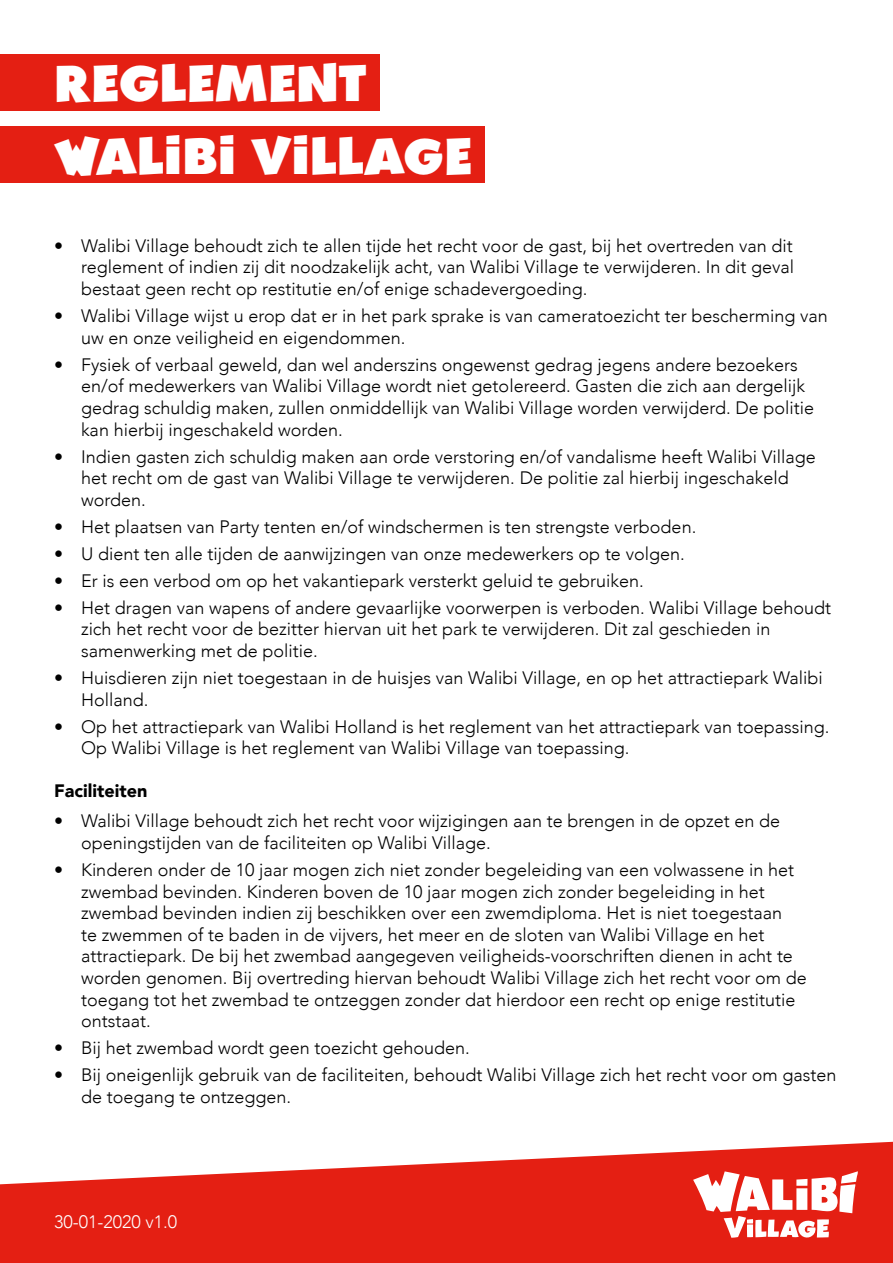
<style>
.page{position:relative;width:893px;height:1263px;background:#fff}
.page>*{position:absolute;margin:0;border:0;box-sizing:border-box;transform-origin:0 0}
.t1{font:700 46.5px/73.5px "Walibi";color:#fff}
.t2{font:300 18px/21.6px "Avenir";color:#000}
.t3{font:300 18px "Avenir";color:#fff}
.t4{font:900 18px "Avenir";color:#000}
</style>
<div class="page">
<div style="left:0;top:54px;width:380px;height:56px;background:#e41f13"></div>
<div style="left:0;top:126px;width:484px;height:57px;background:#e41f13"></div>
<svg style="left:0;top:1142px;width:893px;height:121px;fill:#e41f13"></svg>
<svg style="left:693px;top:1171px;width:165px;height:68px"></svg>
<div style="left:747px;top:1224px;width:6px;height:13px;background:#fff"></div>
<h1 class="t1" style="left:54px;top:46px;width:419px">REGLEMENT<br>WALIBI VILLAGE</h1>
<p class="t2" style="left:81px;top:235px;width:715px;text-align:justify;text-indent:-27px">• Walibi Village behoudt zich te allen tijde het recht voor de gast, bij het overtreden van dit reglement of indien zij dit noodzakelijk acht, van Walibi Village te verwijderen. In dit geval bestaat geen recht op restitutie en/of enige schadevergoeding.</p>
<p class="t2" style="left:81px;top:305px;width:748px;text-indent:-27px">• Walibi Village wijst u erop dat er in het park sprake is van cameratoezicht ter bescherming van uw en onze veiligheid en eigendommen.</p>
<p class="t2" style="left:81px;top:354px;width:735px;text-indent:-27px">• Fysiek of verbaal geweld, dan wel anderszins ongewenst gedrag jegens andere bezoekers en/of medewerkers van Walibi Village wordt niet getolereerd. Gasten die zich aan dergelijk gedrag schuldig maken, zullen onmiddellijk van Walibi Village worden verwijderd. De politie kan hierbij ingeschakeld worden.</p>
<p class="t2" style="left:81px;top:445px;width:736px;text-indent:-27px">• Indien gasten zich schuldig maken aan orde verstoring en/of vandalisme heeft Walibi Village het recht om de gast van Walibi Village te verwijderen. De politie zal hierbij ingeschakeld worden.</p>
<p class="t2" style="left:54px;top:516px;width:644px">• Het plaatsen van Party tenten en/of windschermen is ten strengste verboden.</p>
<p class="t2" style="left:54px;top:543px;width:632px">• U dient ten alle tijden de aanwijzingen van onze medewerkers op te volgen.</p>
<p class="t2" style="left:54px;top:570px;width:591px">• Er is een verbod om op het vakantiepark versterkt geluid te gebruiken.</p>
<p class="t2" style="left:81px;top:597px;width:752px;text-indent:-27px">• Het dragen van wapens of andere gevaarlijke voorwerpen is verboden. Walibi Village behoudt zich het recht voor de bezitter hiervan uit het park te verwijderen. Dit zal geschieden in samenwerking met de politie.</p>
<p class="t2" style="left:81px;top:667px;width:743px;text-indent:-27px">• Huisdieren zijn niet toegestaan in de huisjes van Walibi Village, en op het attractiepark Walibi<br>Holland.</p>
<p class="t2" style="left:81px;top:715px;width:750px;text-indent:-27px">• Op het attractiepark van Walibi Holland is het reglement van het attractiepark van toepassing.<br>Op Walibi Village is het reglement van Walibi Village van toepassing.</p>
<p class="t4" style="left:54px;top:776px;width:95px">Faciliteiten</p>
<p class="t2" style="left:81px;top:810px;width:701px;text-indent:-27px">• Walibi Village behoudt zich het recht voor wijzigingen aan te brengen in de opzet en de openingstijden van de faciliteiten op Walibi Village.</p>
<p class="t2" style="left:81px;top:859px;width:727px;text-indent:-27px">• Kinderen onder de 10 jaar mogen zich niet zonder begeleiding van een volwassene in het zwembad bevinden. Kinderen boven de 10 jaar mogen zich zonder begeleiding in het zwembad bevinden indien zij beschikken over een zwemdiploma. Het is niet toegestaan<br>te zwemmen of te baden in de vijvers, het meer en de sloten van Walibi Village en het attractiepark. De bij het zwembad aangegeven veiligheids-voorschriften dienen in acht te worden genomen. Bij overtreding hiervan behoudt Walibi Village zich het recht voor om de toegang tot het zwembad te ontzeggen zonder dat hierdoor een recht op enige restitutie ontstaat.</p>
<p class="t2" style="left:54px;top:1037px;width:417px">• Bij het zwembad wordt geen toezicht gehouden.</p>
<p class="t2" style="left:81px;top:1064px;width:757px;text-indent:-27px">• Bij oneigenlijk gebruik van de faciliteiten, behoudt Walibi Village zich het recht voor om gasten de toegang te ontzeggen.</p>
<p class="t3" style="left:54px;top:1211px;width:125px">30-01-2020 v1.0</p>
</div>
